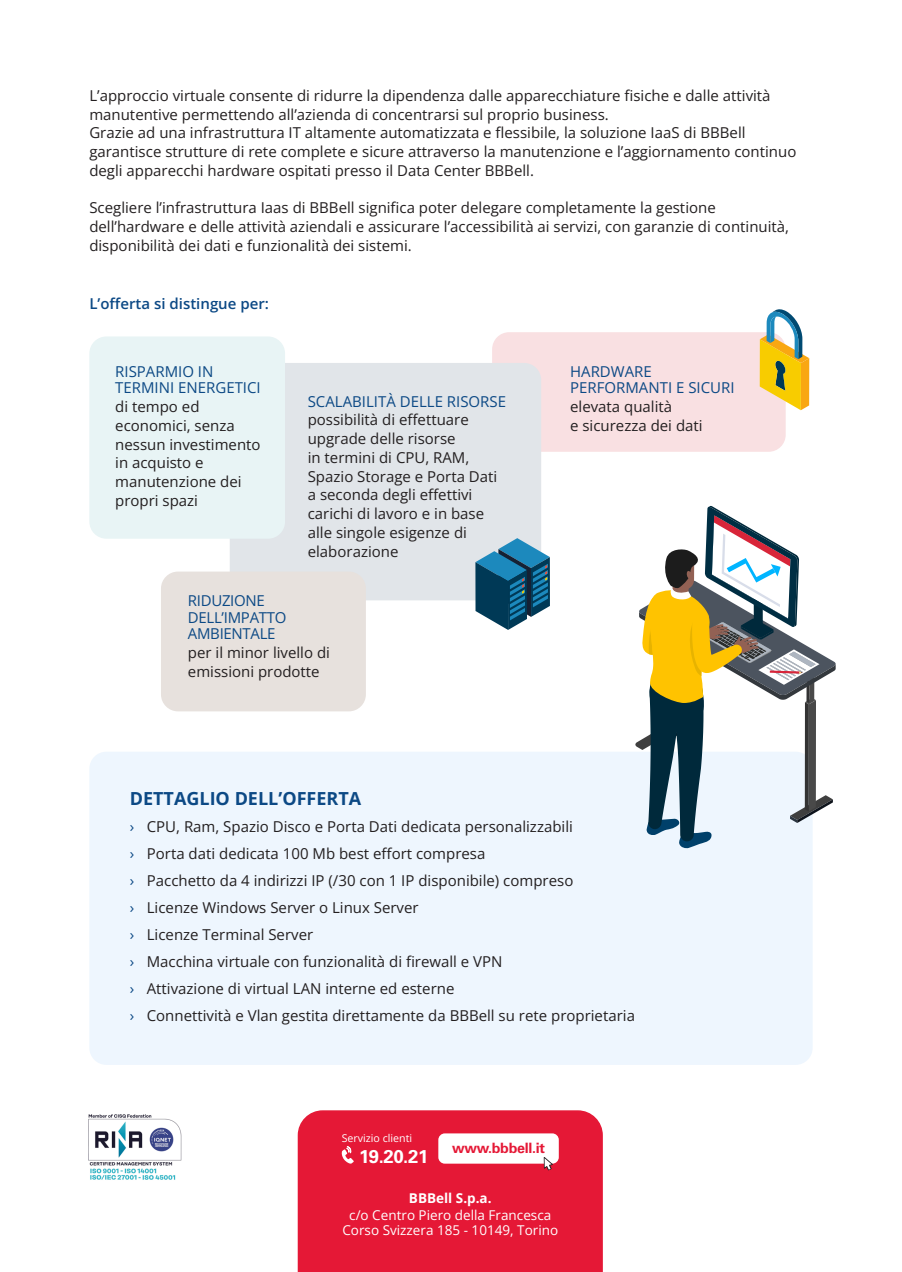
<style>
.page{position:relative;width:902px;height:1272px;background:#fff}
.page>*{position:absolute;margin:0;border:0;box-sizing:border-box;transform-origin:0 0}
.t1{font:700 18.45px "Univers LT Std";color:#fff}
.t2{font:700 18px "Open Sans";color:#0c4985}
.t3{font:15px/18.8px "Open Sans";color:#231f20}
.t4{font:15px/16.5px "Open Sans";color:#0c4985}
.t5{font:15px/16.5px "Open Sans";letter-spacing:-.02em;color:#0c4985}
.t6{font:600 15px "Open Sans";color:#0c4985}
.t7{font:700 14.25px "Univers LT Std";letter-spacing:-.02em;color:#e51836}
.t8{font:13.5px/15px "Open Sans";color:#fff;text-align:center}
.t9{font:700 13.5px "Open Sans";color:#fff}
.t10{font:10.65px "Open Sans";color:#fff}
.s1{color:#0c4985}
</style>
<div class="page">
<div style="left:89px;top:751px;width:723px;height:313px;background:#eef6fe;border-radius:17px"></div>
<div style="left:492px;top:332px;width:293px;height:120px;background:#f9e0e2;border-radius:17px"></div>
<div style="left:230px;top:363px;width:311px;height:237px;background:#e1e5e9;border-radius:17px"></div>
<div style="left:89px;top:336px;width:196px;height:202px;background:#e8f4f5;border-radius:17px"></div>
<div style="left:161px;top:571px;width:205px;height:140px;background:#e7e1dd;border-radius:17px"></div>
<svg style="left:475px;top:538px;width:75px;height:92px"></svg>
<svg style="left:759px;top:309px;width:50px;height:101px"></svg>
<svg style="left:634px;top:506px;width:202px;height:342px"></svg>
<div style="left:298px;top:1110px;width:304px;height:161px;background:#e51836"></div>
<div style="left:438px;top:1133px;width:120px;height:30px;background:#fff;border-radius:6px"></div>
<svg style="left:543px;top:1157px;width:10px;height:13px"></svg>
<svg style="left:341px;top:1146px;width:13px;height:18px"></svg>
<img style="left:88px;top:1114px;width:94px;height:66px">
<p class="t3" style="left:89px;top:86px;width:708px">L’approccio virtuale consente di ridurre la dipendenza dalle apparecchiature fisiche e dalle attività manutentive permettendo all’azienda di concentrarsi sul proprio business.<br>Grazie ad una infrastruttura IT altamente automatizzata e flessibile, la soluzione IaaS di BBBell garantisce strutture di rete complete e sicure attraverso la manutenzione e l’aggiornamento continuo degli apparecchi hardware ospitati presso il Data Center BBBell.</p>
<p class="t3" style="left:89px;top:198px;width:701px">Scegliere l’infrastruttura Iaas di BBBell significa poter delegare completamente la gestione dell’hardware e delle attività aziendali e assicurare l’accessibilità ai servizi, con garanzie di continuità, disponibilità dei dati e funzionalità dei sistemi.</p>
<p class="t6" style="left:89px;top:293px;width:181px">L’offerta si distingue per:</p>
<p class="t4" style="left:115px;top:363px;width:147px">RISPARMIO IN<br>TERMINI ENERGETICI</p>
<p class="t3" style="left:115px;top:397px;width:147px">di tempo ed economici, senza nessun investimento in acquisto e manutenzione dei propri spazi</p>
<p class="t4" style="left:308px;top:392px;width:200px">SCALABILITÀ DELLE RISORSE</p>
<p class="t3" style="left:308px;top:410px;width:191px">possibilità di effettuare upgrade delle risorse<br>in termini di CPU, RAM,<br>Spazio Storage e Porta Dati a seconda degli effettivi carichi di lavoro e in base alle singole esigenze di elaborazione</p>
<p class="t5" style="left:188px;top:592px;width:100px">RIDUZIONE<br>DELL’IMPATTO<br>AMBIENTALE</p>
<p class="t3" style="left:188px;top:643px;width:143px">per il minor livello di emissioni prodotte</p>
<p class="t4" style="left:570px;top:363px;width:166px">HARDWARE<br>PERFORMANTI E SICURI</p>
<p class="t3" style="left:570px;top:397px;width:134px">elevata qualità<br>e sicurezza dei dati</p>
<p class="t2" style="left:130px;top:785px;width:233px">DETTAGLIO DELL’OFFERTA</p>
<p class="t3" style="left:130px;top:812px;width:506px;line-height:27px"><span class="s1">›</span> CPU, Ram, Spazio Disco e Porta Dati dedicata personalizzabili<br><span class="s1">›</span> Porta dati dedicata 100 Mb best effort compresa<br><span class="s1">›</span> Pacchetto da 4 indirizzi IP (/30 con 1 IP disponibile) compreso<br><span class="s1">›</span> Licenze Windows Server o Linux Server<br><span class="s1">›</span> Licenze Terminal Server<br><span class="s1">›</span> Macchina virtuale con funzionalità di firewall e VPN<br><span class="s1">›</span> Attivazione di virtual LAN interne ed esterne<br><span class="s1">›</span> Connettività e Vlan gestita direttamente da BBBell su rete proprietaria</p>
<p class="t10" style="left:342px;top:1131px;width:72px">Servizio clienti</p>
<p class="t1" style="left:359px;top:1145px;width:71px">19.20.21</p>
<p class="t7" style="left:452px;top:1139px;width:94px">www.bbbell.it</p>
<p class="t9" style="left:409px;top:1188px;width:84px">BBBell S.p.a.</p>
<p class="t8" style="left:342px;top:1206px;width:217px">c/o Centro Piero della Francesca<br>Corso Svizzera 185 - 10149, Torino</p>
</div>
